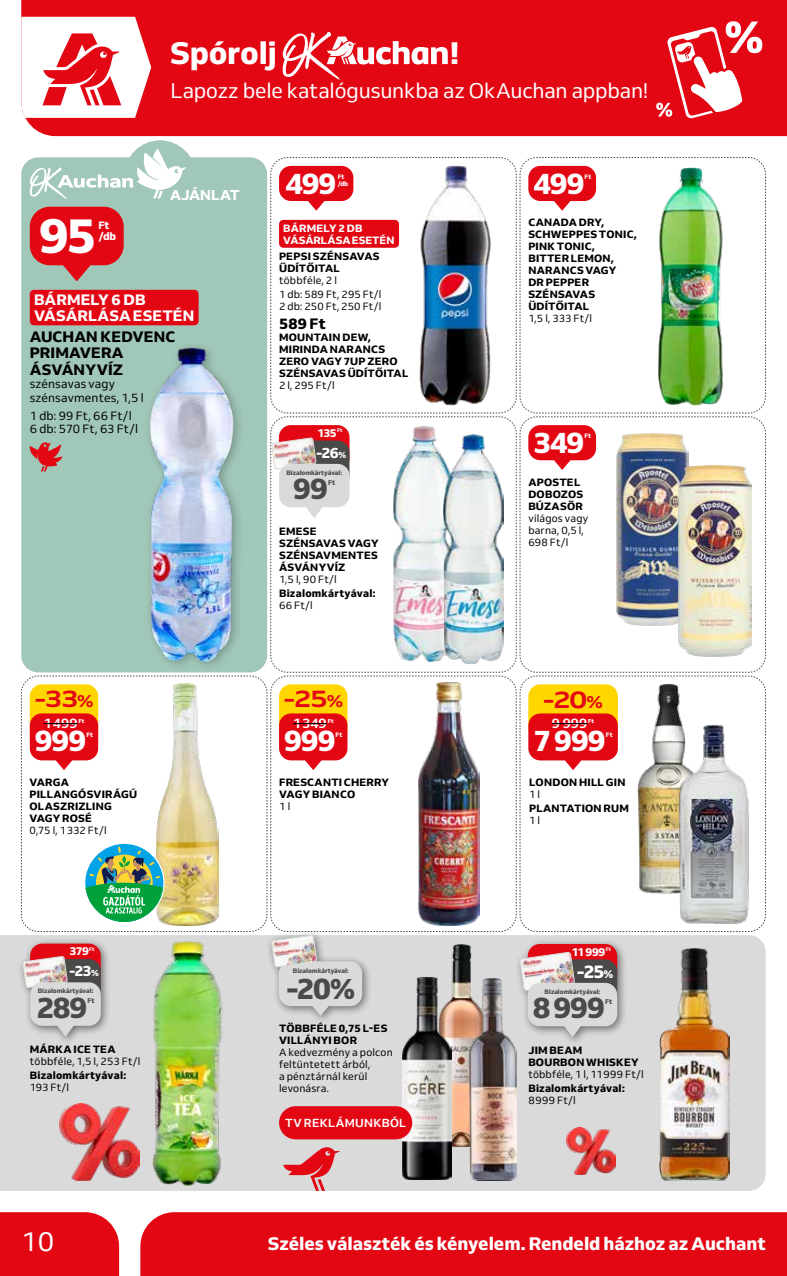
<style>
.page{position:relative;width:787px;height:1276px;background:#fff}
.page>*{position:absolute;margin:0;border:0;box-sizing:border-box;transform-origin:0 0}
.t1{font:800 48.75px "Venn";color:#fff}
.t2{font:800 30.9px "Venn";color:#fff}
.t3{font:800 29.25px "Venn";letter-spacing:-.04em;color:#fff}
.t4{font:800 29.25px "Venn";letter-spacing:-.04em;color:#4a4a49}
.t5{font:27px "Venn";color:#fff}
.t6{font:700 23.7px "Venn Semi Ex";color:#e30613}
.t7{font:21px "Venn";letter-spacing:-.01em;color:#fff}
.t8{font:800 18px "Venn";color:#fff}
.t9{font:800 15px/16.5px "Venn";letter-spacing:.015em;color:#000}
.t10{font:800 15px/16.5px "Venn";letter-spacing:.01em;color:#fff}
.t11{font:800 14.7px "Venn";color:#fff}
.t12{font:800 14.25px "Venn";letter-spacing:.005em;color:#fff}
.t13{font:700 13.5px "Venn";color:#fff}
.t14{font:12px/13.5px "Venn";letter-spacing:.01em;color:#000}
.t15{font:700 11.55px "Venn";letter-spacing:.03em;color:#fff}
.t16{font:800 11.25px "Venn";letter-spacing:-.045em;color:#fff}
.t17{font:800 10.65px/11.2px "Venn";color:#fff}
.t18{font:800 10.5px/12px "Venn";letter-spacing:.025em;color:#000}
.t19{font:10.5px/12px "Venn";letter-spacing:.015em;color:#000}
.t20{font:800 10.5px/12px "Venn";letter-spacing:.005em;color:#fff}
.t21{font:800 6.75px "Venn";color:#4a4a49}
.t22{font:800 6.3px "Venn";color:#4a4a49}
.t23{font:800 6.3px/6.8px "Venn";letter-spacing:.015em;color:#fff}
.t24{font:800 5.7px "Venn";color:#fff}
.t25{font:800 5.1px "Venn";color:#fff}
.s1{font-size:9px}
.s2{font-size:17.4px}
.s3{font-size:11.25px}
</style>
<div class="page">
<div style="left:0;top:1212px;width:119px;height:64px;background:#e30613"></div>
<div style="left:140px;top:1212px;width:647px;height:64px;background:#e30613"></div>
<div style="left:124px;top:140px;width:72px;height:72px;background:#a1c7b8;border-radius:50%"></div>
<div style="left:21px;top:0;width:766px;height:136px;background:#e30613"></div>
<svg style="left:21px;top:17px;width:130px;height:101px"></svg>
<svg style="left:656px;top:21px;width:106px;height:112px"></svg>
<svg style="left:282px;top:32px;width:166px;height:49px"></svg>
<div style="left:0;top:935px;width:765px;height:256px;background:#dadada"></div>
<img style="left:451px;top:1037px;width:19px;height:109px">
<img style="left:470px;top:1037px;width:46px;height:143px">
<img style="left:153px;top:1037px;width:69px;height:148px">
<img style="left:402px;top:1037px;width:49px;height:142px">
<img style="left:659px;top:1037px;width:71px;height:143px">
<div style="left:17px;top:937px;width:94px;height:109px;background:#dadada"></div>
<div style="left:514px;top:937px;width:113px;height:109px;background:#dadada"></div>
<div style="left:279px;top:1106px;width:133px;height:33px;background:#e30613;border-radius:17px"></div>
<svg style="left:283px;top:1147px;width:57px;height:44px;background:#dd8f94"></svg>
<img style="left:566px;top:1127px;width:49px;height:47px">
<img style="left:60px;top:1103px;width:79px;height:78px">
<img style="left:21px;top:148px;width:745px;height:889px">
<h2 class="t2" style="left:170px;top:33px;width:108px">Spórolj</h2>
<h2 class="t2" style="left:450px;top:33px;width:11px">!</h2>
<h3 class="t7" style="left:170px;top:79px;width:479px">Lapozz bele katalógusunkba az OkAuchan appban!</h3>
<h3 class="t12" style="left:170px;top:186px;width:71px">AJÁNLAT</h3>
<h3 class="t3" style="left:285px;top:165px;width:53px">499</h3>
<p class="t23" style="left:338px;top:173px;width:12px">Ft /db</p>
<h3 class="t3" style="left:533px;top:165px;width:53px">499</h3>
<p class="t23" style="left:584px;top:173px;width:8px">Ft</p>
<h1 class="t1" style="left:39px;top:205px;width:59px">95</h1>
<p class="t17" style="left:98px;top:219px;width:19px">Ft /db</p>
<h3 class="t10" style="left:34px;top:291px;width:162px">BÁRMELY 6 DB<br>VÁSÁRLÁSA ESETÉN</h3>
<h3 class="t9" style="left:30px;top:328px;width:147px">AUCHAN KEDVENC<br>PRIMAVERA<br>ÁSVÁNYVÍZ</h3>
<p class="t14" style="left:30px;top:377px;width:115px">szénsavas vagy szénsavmentes, 1,5 l</p>
<p class="t14" style="left:30px;top:408px;width:110px">1 db: 99 Ft, 66 Ft/l<br>6 db: 570 Ft, 63 Ft/l</p>
<p class="t20" style="left:283px;top:221px;width:113px">BÁRMELY 2 DB<br>VÁSÁRLÁSA ESETÉN</p>
<p class="t18" style="left:279px;top:250px;width:102px">PEPSI SZÉNSAVAS<br>ÜDÍTŐITAL</p>
<p class="t19" style="left:279px;top:273px;width:104px;line-height:14.5px">többféle, 2 l<br>1 db: 589 Ft, 295 Ft/l</p>
<p class="t19" style="left:279px;top:300px;width:104px">2 db: 250 Ft, 250 Ft/l</p>
<h3 class="t9" style="left:279px;top:315px;width:48px">589 Ft</h3>
<p class="t18" style="left:279px;top:331px;width:131px">MOUNTAIN DEW,<br>MIRINDA NARANCS<br>ZERO VAGY 7UP ZERO<br>SZÉNSAVAS ÜDÍTŐITAL</p>
<p class="t19" style="left:279px;top:379px;width:57px">2 l, 295 Ft/l</p>
<p class="t16" style="left:317px;top:426px;width:21px">135</p>
<p class="t25" style="left:337px;top:427px;width:7px">Ft</p>
<h3 class="t11" style="left:316px;top:443px;width:31px">-26<span class="s1">%</span></h3>
<p class="t18" style="left:528px;top:216px;width:110px">CANADA DRY,<br>SCHWEPPES TONIC,<br>PINK TONIC,<br>BITTER LEMON,<br>NARANCS VAGY<br>DR PEPPER<br>SZÉNSAVAS<br>ÜDÍTŐITAL</p>
<p class="t19" style="left:528px;top:312px;width:65px">1,5 l, 333 Ft/l</p>
<h3 class="t3" style="left:533px;top:424px;width:53px">349</h3>
<p class="t23" style="left:584px;top:432px;width:8px">Ft</p>
<p class="t22" style="left:286px;top:468px;width:57px">Bizalomkártyával:</p>
<h3 class="t4" style="left:293px;top:470px;width:36px">99</h3>
<p class="t21" style="left:328px;top:478px;width:9px">Ft</p>
<p class="t18" style="left:279px;top:524px;width:101px">EMESE<br>SZÉNSAVAS VAGY<br>SZÉNSAVMENTES<br>ÁSVÁNYVÍZ</p>
<p class="t19" style="left:279px;top:573px;width:59px">1,5 l, 90 Ft/l</p>
<p class="t18" style="left:279px;top:587px;width:98px">Bizalomkártyával:</p>
<p class="t19" style="left:279px;top:599px;width:35px">66 Ft/l</p>
<p class="t18" style="left:528px;top:476px;width:56px">APOSTEL<br>DOBOZOS<br>BÚZASÖR</p>
<p class="t19" style="left:528px;top:512px;width:61px">világos vagy barna, 0,5 l,<br>698 Ft/l</p>
<h3 class="t6" style="left:35px;top:684px;width:61px">-33<span class="s2">%</span></h3>
<h3 class="t6" style="left:283px;top:684px;width:61px">-25<span class="s2">%</span></h3>
<h3 class="t6" style="left:543px;top:684px;width:62px">-20<span class="s2">%</span></h3>
<p class="t13" style="left:44px;top:714px;width:35px">1 499</p>
<p class="t24" style="left:78px;top:717px;width:7px">Ft</p>
<h3 class="t3" style="left:35px;top:722px;width:53px">999</h3>
<p class="t23" style="left:86px;top:731px;width:8px">Ft</p>
<p class="t13" style="left:293px;top:714px;width:35px">1 349</p>
<p class="t24" style="left:328px;top:717px;width:7px">Ft</p>
<h3 class="t3" style="left:284px;top:722px;width:53px">999</h3>
<p class="t23" style="left:335px;top:731px;width:8px">Ft</p>
<p class="t13" style="left:552px;top:714px;width:37px">9 999</p>
<p class="t24" style="left:588px;top:717px;width:7px">Ft</p>
<h3 class="t3" style="left:533px;top:722px;width:74px">7 999</h3>
<p class="t23" style="left:606px;top:731px;width:8px">Ft</p>
<p class="t18" style="left:29px;top:776px;width:109px">VARGA<br>PILLANGÓSVIRÁGÚ<br>OLASZRIZLING<br>VAGY ROSÉ</p>
<p class="t19" style="left:29px;top:824px;width:79px">0,75 l, 1 332 Ft/l</p>
<p class="t18" style="left:279px;top:776px;width:111px">FRESCANTI CHERRY<br>VAGY BIANCO</p>
<p class="t19" style="left:279px;top:800px;width:13px">1 l</p>
<p class="t18" style="left:529px;top:776px;width:98px">LONDON HILL GIN</p>
<p class="t19" style="left:529px;top:788px;width:13px">1 l</p>
<p class="t18" style="left:529px;top:802px;width:101px">PLANTATION RUM</p>
<p class="t19" style="left:529px;top:814px;width:13px">1 l</p>
<p class="t16" style="left:69px;top:944px;width:21px">379</p>
<p class="t25" style="left:89px;top:946px;width:7px">Ft</p>
<h3 class="t11" style="left:69px;top:961px;width:31px">-23<span class="s1">%</span></h3>
<p class="t22" style="left:38px;top:987px;width:57px">Bizalomkártyával:</p>
<h3 class="t4" style="left:36px;top:989px;width:53px">289</h3>
<p class="t21" style="left:87px;top:996px;width:9px">Ft</p>
<p class="t22" style="left:293px;top:967px;width:57px">Bizalomkártyával:</p>
<h3 class="t4" style="left:286px;top:970px;width:71px">-20%</h3>
<p class="t16" style="left:571px;top:944px;width:35px">11 999</p>
<p class="t25" style="left:606px;top:946px;width:7px">Ft</p>
<h3 class="t8" style="left:576px;top:960px;width:38px">-25<span class="s3">%</span></h3>
<p class="t22" style="left:544px;top:987px;width:57px">Bizalomkártyával:</p>
<h3 class="t4" style="left:532px;top:989px;width:74px">8 999</h3>
<p class="t21" style="left:605px;top:997px;width:9px">Ft</p>
<p class="t18" style="left:30px;top:1042px;width:87px">MÁRKA ICE TEA</p>
<p class="t19" style="left:30px;top:1054px;width:112px">többféle, 1,5 l, 253 Ft/l</p>
<p class="t18" style="left:30px;top:1069px;width:98px">Bizalomkártyával:</p>
<p class="t19" style="left:30px;top:1081px;width:41px">193 Ft/l</p>
<p class="t18" style="left:279px;top:1021px;width:110px">TÖBBFÉLE 0,75 L-ES<br>VILLÁNYI BOR</p>
<p class="t19" style="left:279px;top:1045px;width:115px">A kedvezmény a polcon feltüntetett árból,<br>a pénztárnál kerül levonásra.</p>
<p class="t18" style="left:528px;top:1043px;width:112px">JIM BEAM<br>BOURBON WHISKEY</p>
<p class="t19" style="left:528px;top:1067px;width:117px">többféle, 1 l, 11 999 Ft/l</p>
<p class="t18" style="left:528px;top:1082px;width:98px">Bizalomkártyával:</p>
<p class="t19" style="left:528px;top:1094px;width:49px">8 999 Ft/l</p>
<p class="t15" style="left:285px;top:1115px;width:123px">TV REKLÁMUNKBÓL</p>
<h3 class="t5" style="left:21px;top:1225px;width:35px">10</h3>
<h3 class="t8" style="left:268px;top:1232px;width:499px">Széles választék és kényelem. Rendeld házhoz az Auchant</h3>
</div>
